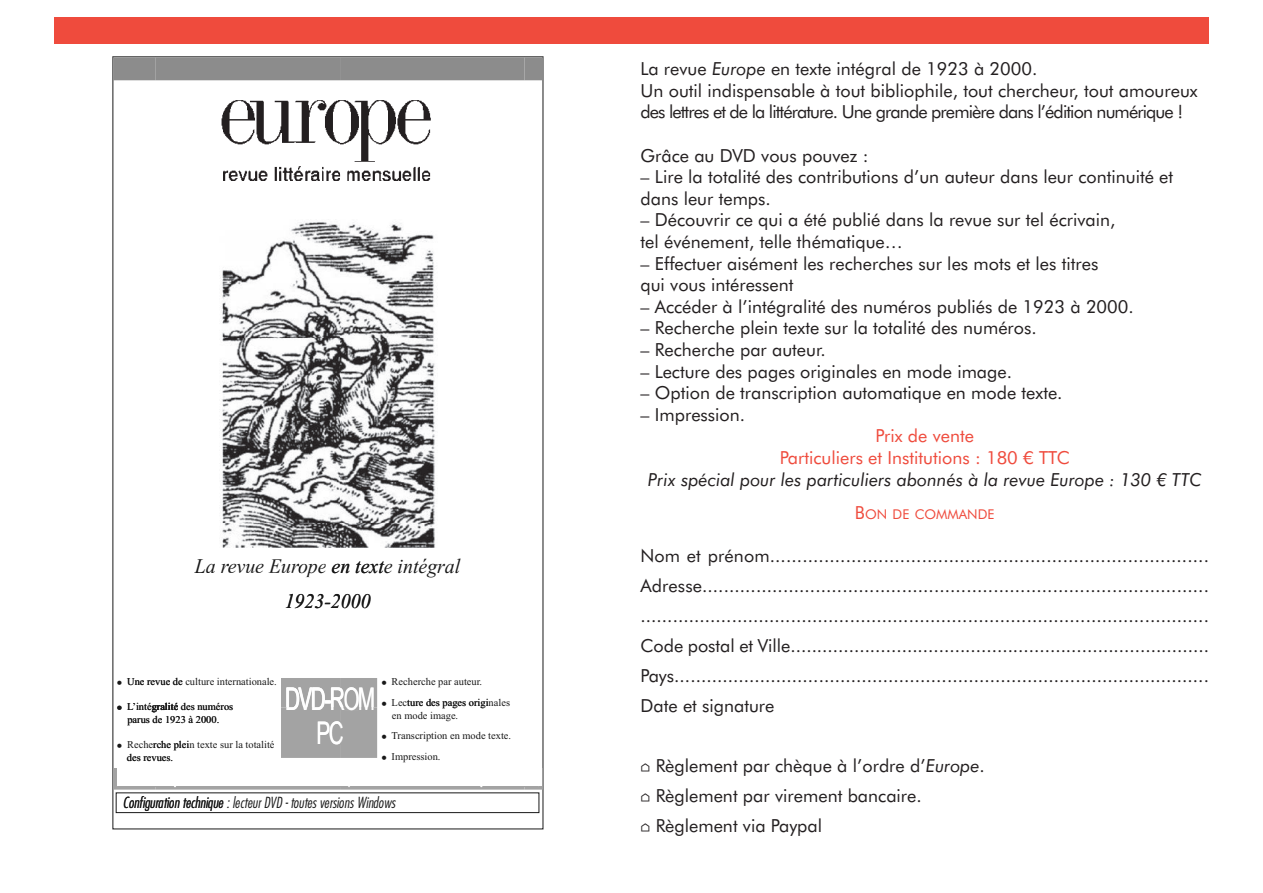
<style>
.page{position:relative;width:1263px;height:893px;background:#fff}
.page>*{position:absolute;margin:0;border:0;box-sizing:border-box;transform-origin:0 0}
.t1{font:31.35px "Arial";letter-spacing:-.075em;color:#fff;scale:.67 1}
.t2{font:italic 20.85px "Times New Roman";color:#191919;scale:.95 1}
.t3{font:18px/30px "Futura BT";color:#231f20}
.t4{font:italic 18px "Futura BT";color:#231f20}
.t5{font:18px/21.6px "Futura BT";color:#ef4b3d;text-align:center}
.t6{font:italic 300 condensed 14.85px "Futura";color:#191919}
.t7{font:13.5px "Futura BT";color:#ef4b3d}
.t8{font:10.5px "Times New Roman";color:#191919}
.s1{font-style:italic}
.s2{font-size:18px}
.s3{font-family:"Arial Unicode MS"}
</style>
<div class="page">
<div style="left:116px;top:793px;width:423px;height:20px;border:1px solid #191919"></div>
<img style="left:221px;top:100px;width:210px;height:81px">
<svg style="left:112px;top:56px;width:431px;height:24px;background:#8b8b8b"></svg>
<img style="left:222px;top:222px;width:213px;height:325px">
<svg style="left:113px;top:768px;width:43px;height:22px"></svg>
<div style="left:118px;top:771px;width:38px;height:16px;background:#a3a3a3"></div>
<hr style="left:156px;top:787px;width:184px;height:3px;background:#a3a3a3">
<div style="left:156px;top:771px;width:184px;height:16px;background:#a3a3a3"></div>
<hr style="left:340px;top:787px;width:184px;height:3px;background:#a3a3a3">
<div style="left:457px;top:774px;width:67px;height:13px;background:#a3a3a3"></div>
<div style="left:340px;top:771px;width:117px;height:16px;background:#a3a3a3"></div>
<svg style="left:524px;top:768px;width:19px;height:22px"></svg>
<div style="left:524px;top:774px;width:14px;height:13px;background:#a3a3a3"></div>
<div style="left:54px;top:17px;width:1155px;height:27px;background:#ef4b3d"></div>
<div style="left:117px;top:764px;width:425px;height:22px;background:#fff"></div>
<div style="left:281px;top:678px;width:97px;height:80px;background:#a3a3a3"></div>
<p class="t2" style="left:195px;top:553px;width:281px">La revue Europe en texte intégral</p>
<p class="t2" style="left:285px;top:589px;width:92px">1923-2000</p>
<p class="t8" style="left:127px;top:676px;width:151px">Une revue de culture internationale.</p>
<p class="t8" style="left:127px;top:701px;width:108px">L’intégralité des numéros</p>
<p class="t8" style="left:127px;top:713px;width:93px">parus de 1923 à 2000.</p>
<p class="t8" style="left:127px;top:738px;width:149px">Recherche plein texte sur la totalité</p>
<p class="t8" style="left:392px;top:676px;width:92px">Recherche par aut .</p>
<p class="t8" style="left:467px;top:676px;width:15px">eur</p>
<h1 class="t1" style="left:285px;top:681px;width:136px">DVD-ROM</h1>
<p class="t8" style="left:392px;top:696px;width:120px">Lecture des pages originales</p>
<p class="t8" style="left:392px;top:709px;width:68px">en mode image.</p>
<h1 class="t1" style="left:316px;top:714px;width:42px">PC</h1>
<p class="t8" style="left:392px;top:729px;width:121px">T r noi tpi rcsna ne m edo .etxet</p>
<p class="t8" style="left:127px;top:751px;width:48px">des revues.</p>
<p class="t8" style="left:392px;top:750px;width:50px">Impression.</p>
<p class="t6" style="left:123px;top:793px;width:274px">Configuration technique : lecteur DVD - toutes versions Windows</p>
<p class="t3" style="left:640px;top:58px;width:559px;line-height:21.6px">La revue <span class="s1">Europe</span> en texte intégral de 1923 à 2000.<br>Un outil indispensable à tout bibliophile, tout chercheur, tout amoureux des lettres et de la littérature. Une grande première dans l’édition numérique !</p>
<p class="t3" style="left:640px;top:140px;width:230px">Grâce au dVd vous pouvez :</p>
<p class="t3" style="left:640px;top:166px;width:534px;line-height:21.6px">– Lire la totalité des contributions d’un auteur dans leur continuité et dans leur temps.</p>
<p class="t3" style="left:640px;top:209px;width:476px;line-height:21.6px">– découvrir ce qui a été publié dans la revue sur tel écrivain, tel événement, telle thématique…</p>
<p class="t3" style="left:640px;top:253px;width:459px;line-height:21.6px">– effectuer aisément les recherches sur les mots et les titres qui vous intéressent</p>
<p class="t3" style="left:640px;top:292px;width:495px">– accéder à l’intégralité des numéros publiés de 1923 à 2000.</p>
<p class="t3" style="left:640px;top:313px;width:398px">– Recherche plein texte sur la totalité des numéros.</p>
<p class="t3" style="left:640px;top:335px;width:187px">– Recherche par auteur.</p>
<p class="t3" style="left:640px;top:356px;width:373px">– Lecture des pages originales en mode image.</p>
<p class="t3" style="left:640px;top:378px;width:424px">– option de transcription automatique en mode texte.</p>
<p class="t3" style="left:640px;top:400px;width:106px">– Impression.</p>
<p class="t5" style="left:780px;top:425px;width:292px">Prix de vente<br>Particuliers et Institutions : 180 € TTc</p>
<p class="t4" style="left:648px;top:469px;width:555px">Prix spécial pour les particuliers abonnés à la revue Europe : 130 € TTC</p>
<p class="t7" style="left:855px;top:506px;width:141px"><span class="s2">B</span>on de commande</p>
<p class="t3" style="left:640px;top:541px;width:570px;text-align:justify">nom et prénom................................................................................. adresse.............................................................................................. .......................................................................................................... code postal et Ville...............................................................................<br>Pays.................................................................................................... date et signature</p>
<p class="t3" style="left:640px;top:751px;width:346px"><span class="s3">⌂</span> Règlement par chèque à l’ordre d’<span class="s1">Europe</span>. <span class="s3">⌂</span> Règlement par virement bancaire.<br><span class="s3">⌂</span> Règlement via Paypal</p>
</div>
